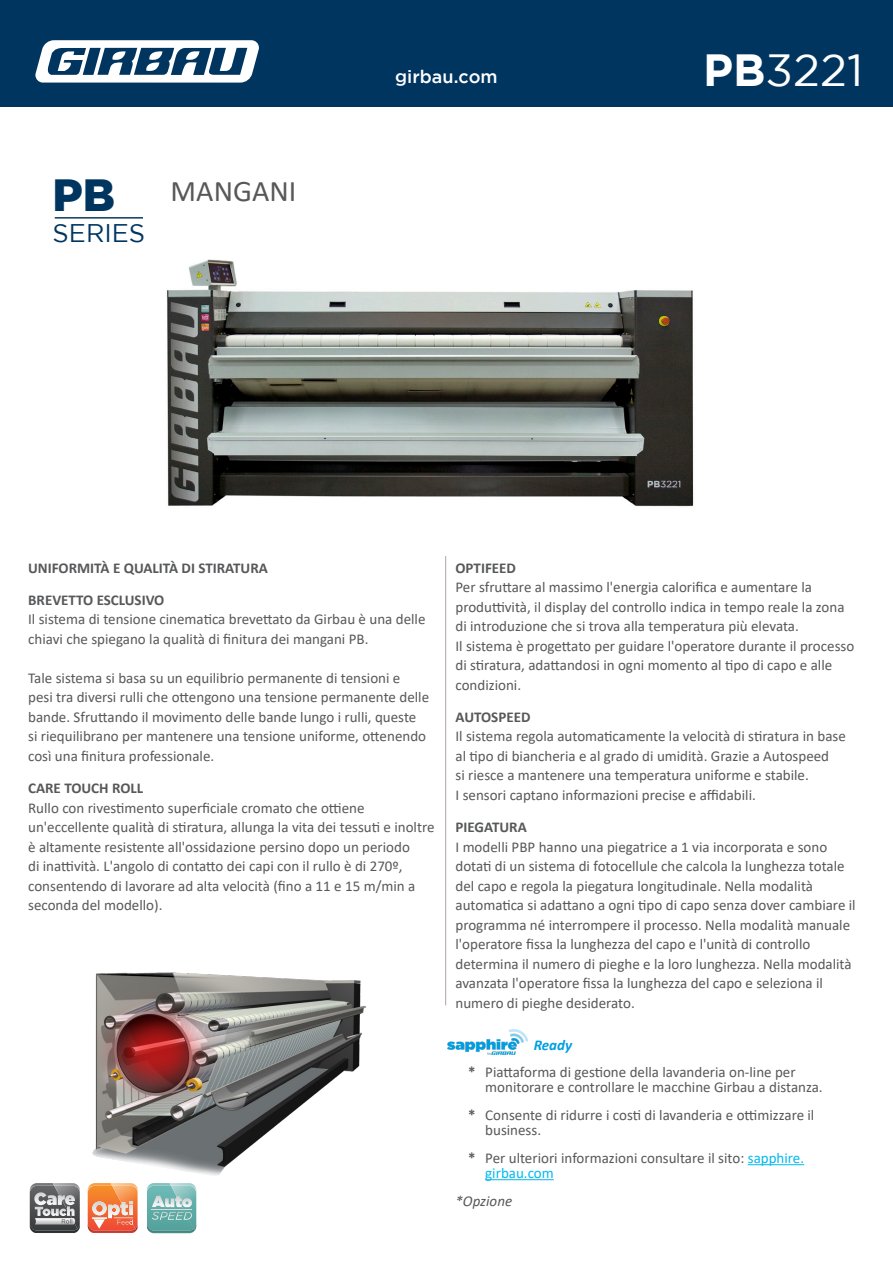
<style>
.page{position:relative;width:893px;height:1263px;background:#fff}
.page>*{position:absolute;margin:0;border:0;box-sizing:border-box;transform-origin:0 0}
.t1{font:45px "Gotham";color:#fff}
.t2{font:900 45px "Gotham";color:#003560}
.t3{font:30px "Calibri";color:#57585a}
.t4{font:25.5px "Gotham";color:#003560}
.t5{font:500 18px "Gotham";color:#fff}
.text_comercial{font:15px/19.5px "Calibri";color:#57585a}
.text_comercial-2{font:700 15px "Calibri";color:#57585a}
.text_comercial-3{font:italic 15px "Calibri";color:#57585a}
.text_comercial-4{font:italic 700 15px "Calibri";color:#009fe3}
.s1{font-weight:700}
.s2{color:#00baf1}
</style>
<div class="page">
<div style="left:0;top:0;width:893px;height:106px;background:#003560"></div>
<svg style="left:35px;top:40px;width:224px;height:43px"></svg>
<img style="left:167px;top:259px;width:527px;height:248px">
<hr style="left:55px;top:217px;width:88px;height:2px;background:#0a3b5f">
<img style="left:31px;top:1183px;width:22px;height:3px">
<img style="left:32px;top:1231px;width:46px;height:2px">
<img style="left:53px;top:1183px;width:24px;height:3px">
<svg style="left:30px;top:1186px;width:50px;height:45px"></svg>
<img style="left:150px;top:1232px;width:43px;height:1px">
<svg style="left:147px;top:1186px;width:49px;height:46px"></svg>
<svg style="left:88px;top:1186px;width:50px;height:47px"></svg>
<img style="left:77px;top:972px;width:290px;height:214px">
<hr style="left:748px;top:1164px;width:56px;height:1px;background:#00baf1">
<hr style="left:485px;top:1179px;width:69px;height:1px;background:#00baf1">
<hr style="left:445px;top:556px;width:1px;height:449px;background:#310209">
<img style="left:448px;top:1029px;width:79px;height:26px">
<p class="t2" style="left:53px;top:169px;width:64px">PB</p>
<p class="t4" style="left:53px;top:219px;width:94px">SERIES</p>
<p class="t3" style="left:171px;top:170px;width:127px">MANGANI</p>
<p class="t5" style="left:395px;top:66px;width:104px">girbau.com</p>
<h1 class="t1" style="left:703px;top:45px;width:162px"><span class="s1">PB</span>3221</h1>
<p class="text_comercial-2" style="left:28px;top:557px;width:241px">UNIFORMITÀ E QUALITÀ DI STIRATURA</p>
<p class="text_comercial" style="left:28px;top:590px;width:399px"><span class="s1">BREVETTO ESCLUSIVO<br></span>Il sistema di tensione cinematica brevettato da Girbau è una delle chiavi che spiegano la qualità di finitura dei mangani PB.</p>
<p class="text_comercial" style="left:28px;top:668px;width:402px">Tale sistema si basa su un equilibrio permanente di tensioni e<br>pesi tra diversi rulli che ottengono una tensione permanente delle bande. Sfruttando il movimento delle bande lungo i rulli, queste si riequilibrano per mantenere una tensione uniforme, ottenendo così una finitura professionale.</p>
<p class="text_comercial" style="left:28px;top:778px;width:408px"><span class="s1">CARE TOUCH ROLL<br></span>Rullo con rivestimento superficiale cromato che ottiene un'eccellente qualità di stiratura, allunga la vita dei tessuti e inoltre è altamente resistente all'ossidazione persino dopo un periodo<br>di inattività. L'angolo di contatto dei capi con il rullo è di 270º, consentendo di lavorare ad alta velocità (fino a 11 e 15 m/min a seconda del modello).</p>
<p class="text_comercial" style="left:455px;top:557px;width:400px"><span class="s1">OPTIFEED<br></span>Per sfruttare al massimo l'energia calorifica e aumentare la produttività, il display del controllo indica in tempo reale la zona di introduzione che si trova alla temperatura più elevata.<br>Il sistema è progettato per guidare l'operatore durante il processo di stiratura, adattandosi in ogni momento al tipo di capo e alle condizioni.</p>
<p class="text_comercial" style="left:455px;top:707px;width:392px"><span class="s1">AUTOSPEED<br></span>Il sistema regola automaticamente la velocità di stiratura in base al tipo di biancheria e al grado di umidità. Grazie a Autospeed<br>si riesce a mantenere una temperatura uniforme e stabile.<br>I sensori captano informazioni precise e affidabili.</p>
<p class="text_comercial" style="left:455px;top:817px;width:402px"><span class="s1">PIEGATURA<br></span>I modelli PBP hanno una piegatrice a 1 via incorporata e sono dotati di un sistema di fotocellule che calcola la lunghezza totale del capo e regola la piegatura longitudinale. Nella modalità automatica si adattano a ogni tipo di capo senza dover cambiare il programma né interrompere il processo. Nella modalità manuale l'operatore fissa la lunghezza del capo e l'unità di controllo determina il numero di pieghe e la loro lunghezza. Nella modalità avanzata l'operatore fissa la lunghezza del capo e seleziona il numero di pieghe desiderato.</p>
<p class="text_comercial-4" style="left:534px;top:1034px;width:40px">Ready</p>
<p class="text_comercial" style="left:485px;top:1065px;width:339px;line-height:15px;text-indent:-17px"><span class="s1">*</span> Piattaforma di gestione della lavanderia on-line per monitorare e controllare le macchine Girbau a distanza.</p>
<p class="text_comercial" style="left:485px;top:1107px;width:331px;line-height:15px;text-indent:-17px"><span class="s1">*</span> Consente di ridurre i costi di lavanderia e ottimizzare il business.</p>
<p class="text_comercial" style="left:485px;top:1150px;width:320px;line-height:15px;text-indent:-17px"><span class="s1">*</span> Per ulteriori informazioni consultare il sito: <span class="s2">sapphire. girbau.com</span></p>
<p class="text_comercial-3" style="left:455px;top:1190px;width:58px">*Opzione</p>
</div>
